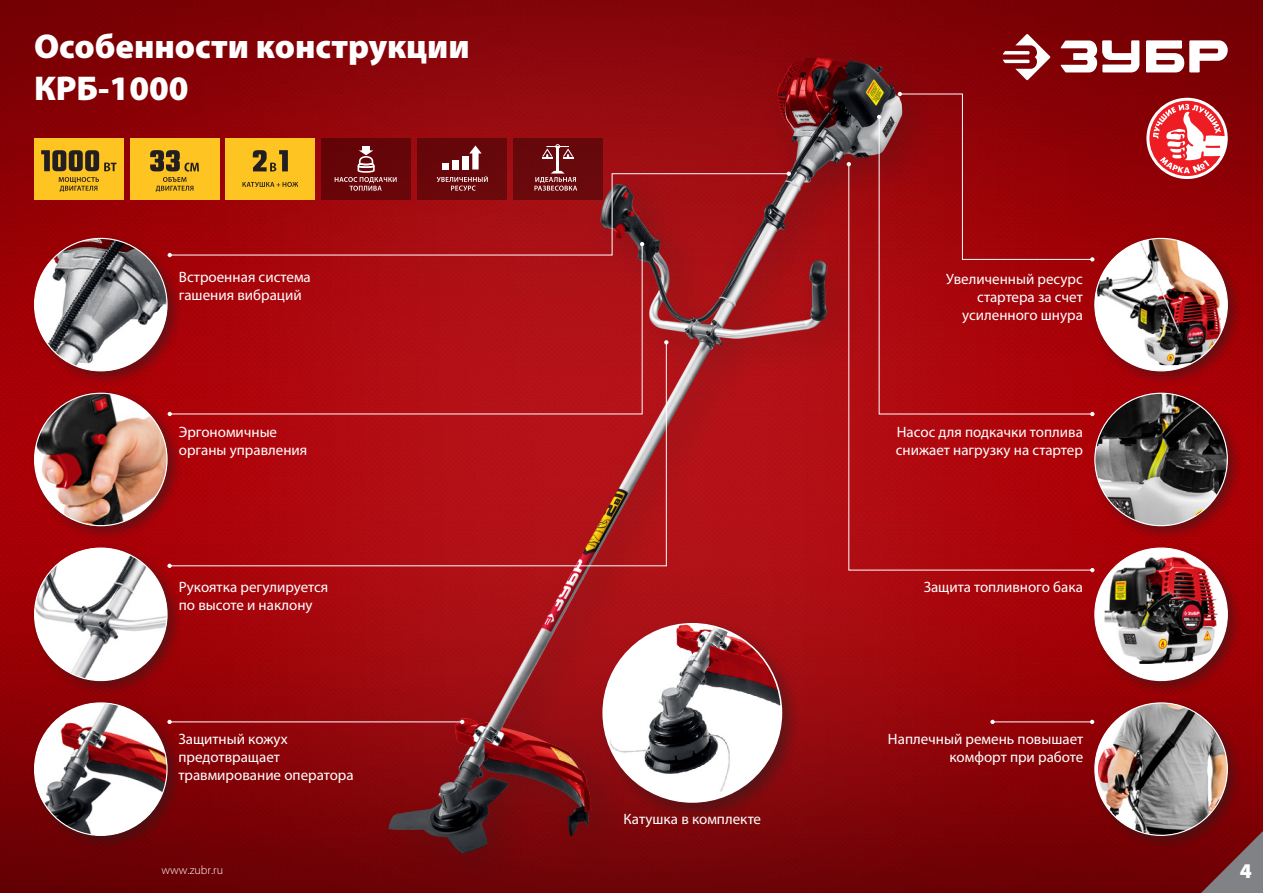
<style>
.page{position:relative;width:1263px;height:893px;background:#fff}
.page>*{position:absolute;margin:0;border:0;box-sizing:border-box;transform-origin:0 0}
.t1{font:900 34.5px/41.4px "Myriad Pro";color:#fff}
.t2{font:900 21px "Myriad Pro";color:#fff}
.t3{font:15px/18px "Myriad Pro";color:#fff}
.t4{font:300 12px "Myriad Pro";color:#fff}
</style>
<div class="page">
<img style="left:0;top:0;width:1263px;height:893px">
<svg style="left:1201px;top:831px;width:62px;height:62px;background:#7b5356"></svg>
<div style="left:371px;top:38px;width:573px;height:855px;background:#231f20;opacity:.24"></div>
<img style="left:388px;top:57px;width:514px;height:796px">
<div style="left:29px;top:697px;width:154px;height:154px;background:#231f20;opacity:.5"></div>
<img style="left:35px;top:703px;width:132px;height:132px;border-radius:66px">
<div style="left:1089px;top:697px;width:154px;height:154px;background:#231f20;opacity:.5"></div>
<img style="left:1098px;top:703px;width:129px;height:132px">
<svg style="left:1002px;top:34px;width:48px;height:46px"></svg>
<svg style="left:1060px;top:40px;width:168px;height:32px"></svg>
<svg style="left:169px;top:342px;width:498px;height:224px;background:#b01116"></svg>
<svg style="left:664px;top:340px;width:4px;height:4px"></svg>
<svg style="left:169px;top:256px;width:474px;height:159px;background:#af0e14"></svg>
<svg style="left:877px;top:115px;width:4px;height:4px"></svg>
<svg style="left:848px;top:164px;width:245px;height:407px;background:#ad0a10"></svg>
<svg style="left:847px;top:162px;width:4px;height:4px"></svg>
<div style="left:29px;top:543px;width:154px;height:153px;background:#231f20;opacity:.5"></div>
<img style="left:35px;top:548px;width:132px;height:132px;border-radius:66px">
<hr style="left:992px;top:722px;width:100px;height:1px;background:#fff">
<svg style="left:990px;top:720px;width:5px;height:4px"></svg>
<svg style="left:1090px;top:720px;width:4px;height:4px"></svg>
<svg style="left:169px;top:173px;width:620px;height:83px;background:#9f161a"></svg>
<svg style="left:787px;top:172px;width:4px;height:4px"></svg>
<div style="left:1089px;top:543px;width:154px;height:153px;background:#231f20;opacity:.5"></div>
<div style="left:1095px;top:548px;width:132px;height:132px;background:#fff;border-radius:50%"></div>
<img style="left:1104px;top:557px;width:114px;height:107px">
<div style="left:596px;top:617px;width:206px;height:206px;background:#231f20;opacity:.5"></div>
<img style="left:603px;top:624px;width:178px;height:178px;border-radius:89px">
<div style="left:1089px;top:233px;width:154px;height:154px;background:#231f20;opacity:.5"></div>
<div style="left:1095px;top:238px;width:132px;height:133px;background:#fff;border-radius:50%"></div>
<img style="left:1095px;top:238px;width:126px;height:127px">
<div style="left:29px;top:233px;width:154px;height:153px;background:#231f20;opacity:.5"></div>
<img style="left:35px;top:238px;width:132px;height:133px;border-radius:66px">
<hr style="left:170px;top:722px;width:292px;height:1px;background:#fff">
<svg style="left:460px;top:720px;width:4px;height:4px"></svg>
<svg style="left:167px;top:720px;width:5px;height:4px"></svg>
<svg style="left:898px;top:92px;width:196px;height:170px;background:#990a0e"></svg>
<svg style="left:1146px;top:98px;width:82px;height:81px"></svg>
<svg style="left:1149px;top:101px;width:76px;height:75px"></svg>
<svg style="left:1153px;top:104px;width:73px;height:69px"></svg>
<div style="left:225px;top:138px;width:90px;height:61px;background:#fec422"></div>
<svg style="left:253px;top:150px;width:35px;height:22px"></svg>
<svg style="left:242px;top:182px;width:56px;height:5px"></svg>
<div style="left:321px;top:138px;width:90px;height:61px;background:#650509"></div>
<svg style="left:335px;top:147px;width:62px;height:44px"></svg>
<div style="left:417px;top:138px;width:90px;height:61px;background:#67070a"></div>
<div style="left:443px;top:163px;width:6px;height:7px;background:#fff"></div>
<div style="left:453px;top:160px;width:6px;height:10px;background:#fff"></div>
<div style="left:462px;top:156px;width:7px;height:14px;background:#fff"></div>
<svg style="left:469px;top:145px;width:13px;height:25px"></svg>
<svg style="left:437px;top:176px;width:51px;height:15px"></svg>
<div style="left:513px;top:138px;width:89px;height:61px;background:#68090c"></div>
<hr style="left:556px;top:146px;width:3px;height:25px;background:#fff">
<svg style="left:542px;top:144px;width:31px;height:14px"></svg>
<svg style="left:534px;top:171px;width:43px;height:20px"></svg>
<div style="left:130px;top:138px;width:89px;height:61px;background:#fec422"></div>
<svg style="left:150px;top:150px;width:49px;height:42px"></svg>
<div style="left:34px;top:138px;width:90px;height:61px;background:#fec422"></div>
<svg style="left:59px;top:177px;width:40px;height:15px"></svg>
<svg style="left:41px;top:150px;width:75px;height:21px"></svg>
<div style="left:29px;top:388px;width:154px;height:154px;background:#231f20;opacity:.5"></div>
<img style="left:35px;top:393px;width:132px;height:133px;border-radius:66px">
<div style="left:1089px;top:388px;width:154px;height:153px;background:#231f20;opacity:.5"></div>
<img style="left:1095px;top:393px;width:132px;height:133px;border-radius:66px">
<h1 class="t1" style="left:34px;top:24px;width:437px">Особенности конструкции<br>КРБ-1000</h1>
<p class="t3" style="left:179px;top:268px;width:133px">Встроенная система гашения вибраций</p>
<p class="t3" style="left:946px;top:269px;width:138px;text-align:right">Увеличенный ресурс стартера за счет усиленного шнура</p>
<p class="t3" style="left:179px;top:423px;width:130px">Эргономичные органы управления</p>
<p class="t3" style="left:896px;top:423px;width:189px">Насос для подкачки топлива снижает нагрузку на стартер</p>
<p class="t3" style="left:179px;top:577px;width:151px">Рукоятка регулируется по высоте и наклону</p>
<p class="t3" style="left:924px;top:578px;width:161px">Защита топливного бака</p>
<p class="t3" style="left:178px;top:730px;width:177px">Защитный кожух предотвращает травмирование оператора</p>
<p class="t3" style="left:888px;top:730px;width:197px;text-align:right">Наплечный ремень повышает комфорт при работе</p>
<p class="t3" style="left:624px;top:810px;width:139px">Катушка в комплекте</p>
<p class="t4" style="left:162px;top:862px;width:63px">www.zubr.ru</p>
<h2 class="t2" style="left:1240px;top:856px;width:14px">4</h2>
</div>
